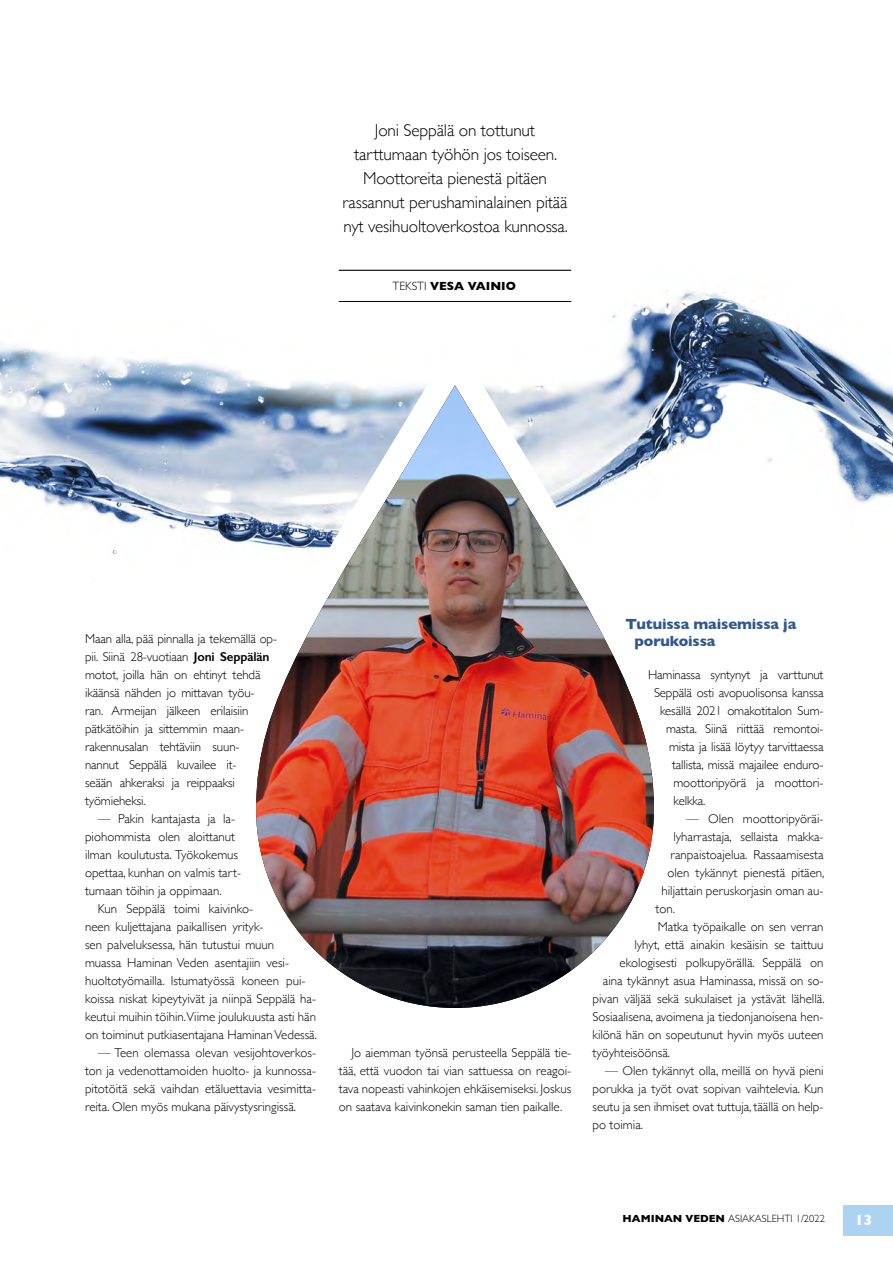
<style>
.page{position:relative;width:893px;height:1263px;background:#fff}
.page>*{position:absolute;margin:0;border:0;box-sizing:border-box;transform-origin:0 0}
.t1{font:300 17.25px/24px "Gill Sans";letter-spacing:-.01em;color:#000;text-align:center}
.t2{font:700 15px/17.2px "Gill Sans";letter-spacing:-.01em;color:#30588e}
.t3{font:700 15px "Gill Sans";color:#fff}
.t4{font:300 12.9px/18px "Gill Sans";color:#000;text-align:justify}
.t5{font:700 12px "Gill Sans";color:#000}
.t6{font:300 10.5px "Gill Sans";color:#000}
.s1{font-weight:300}
.s2{font-weight:600}
.s3{font-weight:700}
</style>
<div class="page">
<div style="left:843px;top:1205px;width:50px;height:30px;background:#add3f3"></div>
<img style="left:0;top:290px;width:893px;height:264px">
<hr style="left:339px;top:270px;width:232px;height:1px;background:#000">
<hr style="left:339px;top:301px;width:232px;height:1px;background:#000">
<svg style="left:235px;top:339px;width:440px;height:687px"></svg>
<img style="left:256px;top:385px;width:398px;height:623px;border-radius:199px">
<h1 class="t1" style="left:343px;top:117px;width:227px">Joni Seppälä on tottunut tarttumaan työhön jos toiseen.<br>Moottoreita pienestä pitäen rassannut perushaminalainen pitää nyt vesihuoltoverkostoa kunnossa.</h1>
<p class="t5" style="left:392px;top:276px;width:125px"><span class="s1">TEKSTI</span> VESA VAIN IO</p>
<p class="t4" style="left:85px;top:629px;width:194px;text-align:left">Maan alla, pää pinnalla ja tekemällä op&shy;pii. Siinä 28-vuotiaan <span class="s2">Joni Seppälän </span>motot, joilla hän on ehtinyt tehdä ikäänsä nähden jo mittavan työu-<br>ran. Armeijan jälkeen erilaisiin pätkätöihin ja sittemmin maan&shy;rakennusalan tehtäviin suun-<br>nannut Seppälä kuvailee it-<br>seään ahkeraksi ja reippaaksi työmieheksi.</p>
<p class="t4" style="left:85px;top:809px;width:157px;text-align:left;text-indent:13px">— Pakin kantajasta ja la&shy;piohommista olen aloittanut ilman koulutusta. Työkokemus opettaa, kunhan on valmis tart&shy;tumaan töihin ja oppimaan.</p>
<p class="t4" style="left:85px;top:899px;width:234px;text-align:left;text-indent:13px">Kun Seppälä toimi kaivinko-<br>neen kuljettajana paikallisen yrityk-<br>sen palveluksessa, hän tutustui muun<br>muassa Haminan Veden asentajiin vesi&shy;huoltotyömailla. Istumatyössä koneen pui&shy;koissa niskat kipeytyivät ja niinpä Seppälä ha&shy;keutui muihin töihin.Viime joulukuusta asti hän on toiminut putkiasentajana Haminan Vedessä.</p>
<p class="t4" style="left:85px;top:1043px;width:233px;text-indent:13px">— Teen olemassa olevan vesijohtoverkos&shy;ton ja vedenottamoiden huolto- ja kunnossa&shy;pitotöitä sekä vaihdan etäluettavia vesimitta&shy;reita. Olen myös mukana päivystysringissä.</p>
<p class="t4" style="left:339px;top:1043px;width:234px;text-indent:13px">Jo aiemman työnsä perusteella Seppälä tie&shy;tää, että vuodon tai vian sattuessa on reagoi&shy;tava nopeasti vahinkojen ehkäisemiseksi. Joskus on saatava kaivinkonekin saman tien paikalle.</p>
<p class="t2" style="left:634px;top:614px;width:163px;text-indent:-9px">Tutuissa maisemissa ja porukoissa</p>
<p class="t4" style="left:648px;top:665px;width:177px">Haminassa syntynyt ja varttunut</p>
<p class="t4" style="left:654px;top:683px;width:171px">Seppälä osti avopuolisonsa kanssa</p>
<p class="t4" style="left:660px;top:701px;width:165px">kesällä 2021 omakotitalon Sum-</p>
<p class="t4" style="left:666px;top:719px;width:159px">masta. Siinä riittää remontoi-</p>
<p class="t4" style="left:669px;top:737px;width:156px">mista ja lisää löytyy tarvittaessa</p>
<p class="t4" style="left:672px;top:755px;width:153px">tallista, missä majailee enduro-</p>
<p class="t4" style="left:673px;top:773px;width:152px">moottoripyörä ja moottori-</p>
<p class="t4" style="left:673px;top:791px;width:34px">kelkka.</p>
<p class="t4" style="left:686px;top:809px;width:139px">— Olen moottoripyöräi-</p>
<p class="t4" style="left:673px;top:827px;width:152px">lyharrastaja, sellaista makka-</p>
<p class="t4" style="left:670px;top:845px;width:155px">ranpaistoajelua. Rassaamisesta</p>
<p class="t4" style="left:667px;top:863px;width:159px">olen tykännyt pienestä pitäen,</p>
<p class="t4" style="left:661px;top:881px;width:163px">hiljattain peruskorjasin oman au-</p>
<p class="t4" style="left:655px;top:899px;width:21px">ton.</p>
<p class="t4" style="left:658px;top:917px;width:167px">Matka työpaikalle on sen verran</p>
<p class="t4" style="left:634px;top:935px;width:191px">lyhyt, että ainakin kesäisin se taittuu</p>
<p class="t4" style="left:619px;top:953px;width:206px">ekologisesti polkupyörällä. Seppälä on</p>
<p class="t4" style="left:603px;top:971px;width:222px">aina tykännyt asua Haminassa, missä on so-</p>
<p class="t4" style="left:592px;top:989px;width:234px">pivan väljää sekä sukulaiset ja ystävät lähellä.</p>
<p class="t4" style="left:592px;top:1007px;width:233px">Sosiaalisena, avoimena ja tiedonjanoisena hen-</p>
<p class="t4" style="left:592px;top:1025px;width:232px">kilönä hän on sopeutunut hyvin myös uuteen</p>
<p class="t4" style="left:592px;top:1043px;width:79px">työyhteisöönsä.</p>
<p class="t4" style="left:592px;top:1061px;width:233px;text-indent:13px">— Olen tykännyt olla, meillä on hyvä pieni porukka ja työt ovat sopivan vaihtelevia. Kun seutu ja sen ihmiset ovat tuttuja, täällä on help&shy;po toimia.</p>
<p class="t6" style="left:623px;top:1210px;width:204px"><span class="s3">HAMINAN VEDEN</span> ASIAKASLEHTI 1/2022</p>
<p class="t3" style="left:855px;top:1207px;width:19px">13</p>
</div>
